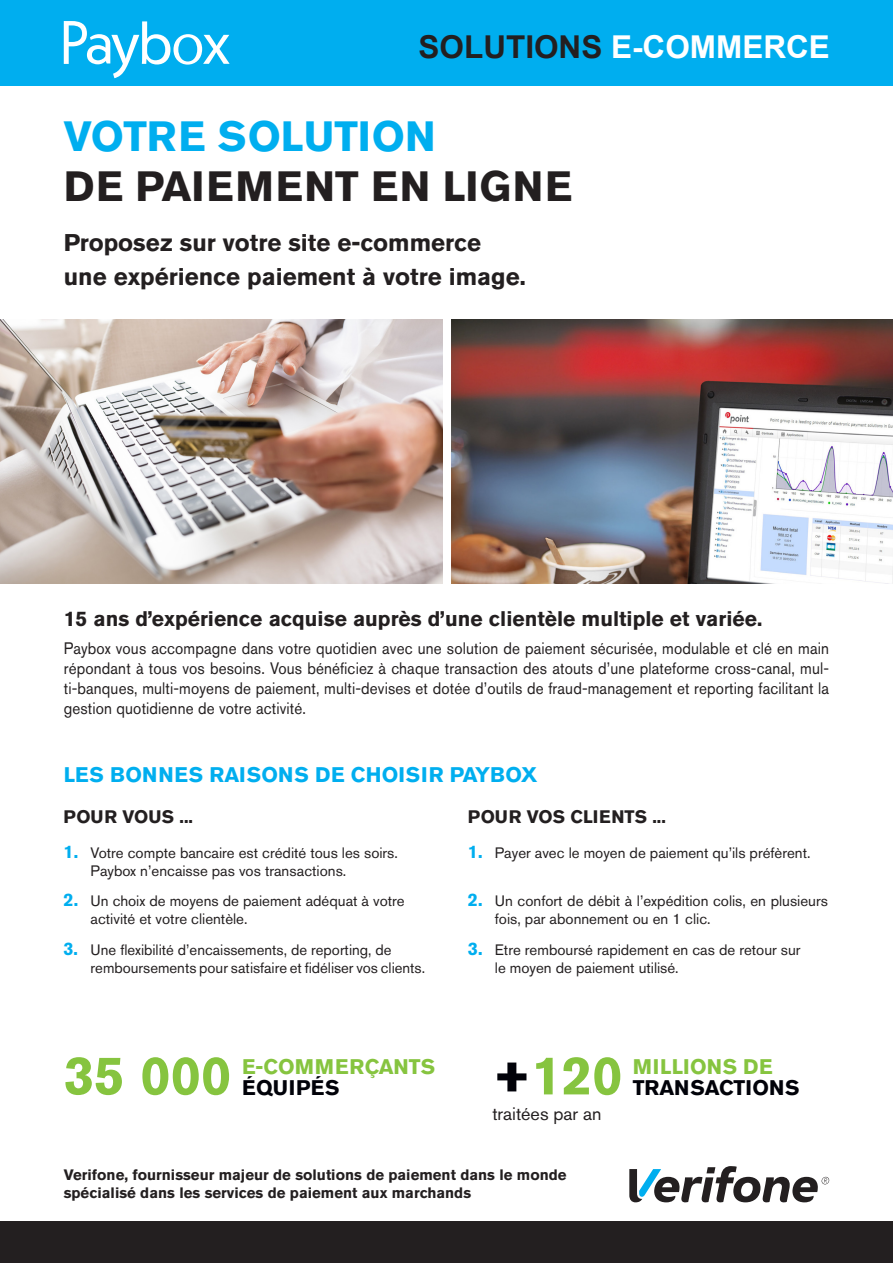
<style>
.page{position:relative;width:893px;height:1263px;background:#fff}
.page>*{position:absolute;margin:0;border:0;box-sizing:border-box;transform-origin:0 0}
.t1{font:700 54px "Akzidenz Grotesk BE";color:#86c43f}
.t2{font:700 42px "Akzidenz Grotesk BE";letter-spacing:.04em;color:#231f20}
.t3{font:700 42px "Akzidenz Grotesk BE";color:#00aeef}
.t4{font:700 31.5px "Arial";color:#fff}
.t5{font:700 24px "Akzidenz Grotesk BE";color:#231f20}
.t6{font:700 21px "Akzidenz Grotesk BE";color:#231f20}
.t7{font:700 21px "Akzidenz Grotesk BE";letter-spacing:.02em;color:#00aeef}
.t8{font:700 21px "Akzidenz Grotesk BE";letter-spacing:.01em;color:#86c43f}
.t9{font:700 21px "Akzidenz Grotesk BE";color:#010209}
.t10{font:700 21px "Akzidenz Grotesk BE";letter-spacing:.03em;color:#86c43f}
.t11{font:700 21px "Akzidenz Grotesk BE";letter-spacing:.03em;color:#010209}
.t12{font:700 18px "Akzidenz Grotesk BE";color:#231f20}
.t13{font:18px "Akzidenz Grotesk BE";color:#231f20}
.t14{font:16.5px/19.8px "Akzidenz Grotesk BE";letter-spacing:.01em;color:#231f20;text-align:justify;scale:.92 1}
.t15{font:15px/18px "Akzidenz Grotesk BE";color:#231f20}
.t16{font:700 15px "Akzidenz Grotesk BE";color:#231f20}
.s1{color:#231f20}
.s2{font-weight:700;font-size:18px;color:#00aeef}
.s3{color:#010209}
</style>
<div class="page">
<img style="left:0;top:320px;width:442px;height:263px">
<img style="left:452px;top:320px;width:441px;height:263px">
<div style="left:0;top:0;width:893px;height:85px;background:#00aeef"></div>
<svg style="left:64px;top:21px;width:166px;height:57px"></svg>
<svg style="left:629px;top:1166px;width:200px;height:36px"></svg>
<div style="left:0;top:1221px;width:893px;height:42px;background:#231f20"></div>
<p class="t4" style="left:419px;top:26px;width:413px"><span class="s1">SOLUTIONS</span> E-COMMERCE</p>
<p class="t3" style="left:64px;top:112px;width:374px">VOTRE SOLUTION</p>
<p class="t2" style="left:64px;top:162px;width:510px">DE PAIEMENT EN LIGNE</p>
<p class="t5" style="left:64px;top:229px;width:419px">Proposez sur votre site e-commerce</p>
<p class="t5" style="left:64px;top:263px;width:463px">une expérience paiement à votre image.</p>
<p class="t6" style="left:64px;top:607px;width:700px">15 ans d’expérience acquise auprès d’une clientèle multiple et variée.</p>
<p class="t14" style="left:64px;top:639px;width:833px">Paybox vous accompagne dans votre quotidien avec une solution de paiement sécurisée, modulable et clé en main répondant à tous vos besoins. Vous bénéficiez à chaque transaction des atouts d’une plateforme cross-canal, mul&shy;ti-banques, multi-moyens de paiement, multi-devises et dotée d’outils de fraud-management et reporting facilitant la gestion quotidienne de votre activité.</p>
<p class="t7" style="left:64px;top:763px;width:475px">LES BONNES RAISONS DE CHOISIR PAYBOX</p>
<p class="t12" style="left:64px;top:806px;width:131px">POUR VOUS ...</p>
<p class="t15" style="left:91px;top:843px;width:309px;text-indent:-27px"><span class="s2">1.</span> Votre compte bancaire est crédité tous les soirs.<br>Paybox n’encaisse pas vos transactions.</p>
<p class="t15" style="left:91px;top:892px;width:316px;text-indent:-27px"><span class="s2">2.</span> Un choix de moyens de paiement adéquat à votre activité et votre clientèle.</p>
<p class="t15" style="left:91px;top:941px;width:336px;text-indent:-27px"><span class="s2">3.</span> Une flexibilité d’encaissements, de reporting, de remboursements pour satisfaire et fidéliser vos clients.</p>
<p class="t1" style="left:64px;top:1044px;width:169px">35 000</p>
<p class="t8" style="left:242px;top:1054px;width:195px">E-COMMERÇANTS</p>
<p class="t11" style="left:242px;top:1075px;width:99px">ÉQUIPÉS</p>
<p class="t12" style="left:468px;top:806px;width:199px">POUR VOS CLIENTS ...</p>
<p class="t15" style="left:468px;top:843px;width:344px"><span class="s2">1.</span> Payer avec le moyen de paiement qu’ils préfèrent.</p>
<p class="t15" style="left:495px;top:892px;width:334px;text-indent:-27px"><span class="s2">2.</span> Un confort de débit à l’expédition colis, en plusieurs fois, par abonnement ou en 1 clic.</p>
<p class="t15" style="left:495px;top:941px;width:307px;text-indent:-27px"><span class="s2">3.</span> Etre remboursé rapidement en cas de retour sur le moyen de paiement utilisé.</p>
<p class="t1" style="left:492px;top:1044px;width:132px"><span class="s3">+</span>120</p>
<p class="t13" style="left:492px;top:1103px;width:111px">traitées par an</p>
<p class="t10" style="left:633px;top:1054px;width:142px">MILLIONS DE</p>
<p class="t9" style="left:633px;top:1075px;width:169px">TRANSACTIONS</p>
<p class="t16" style="left:64px;top:1166px;width:504px">Verifone, fournisseur majeur de solutions de paiement dans le monde</p>
<p class="t16" style="left:64px;top:1184px;width:409px">spécialisé dans les services de paiement aux marchands</p>
</div>
